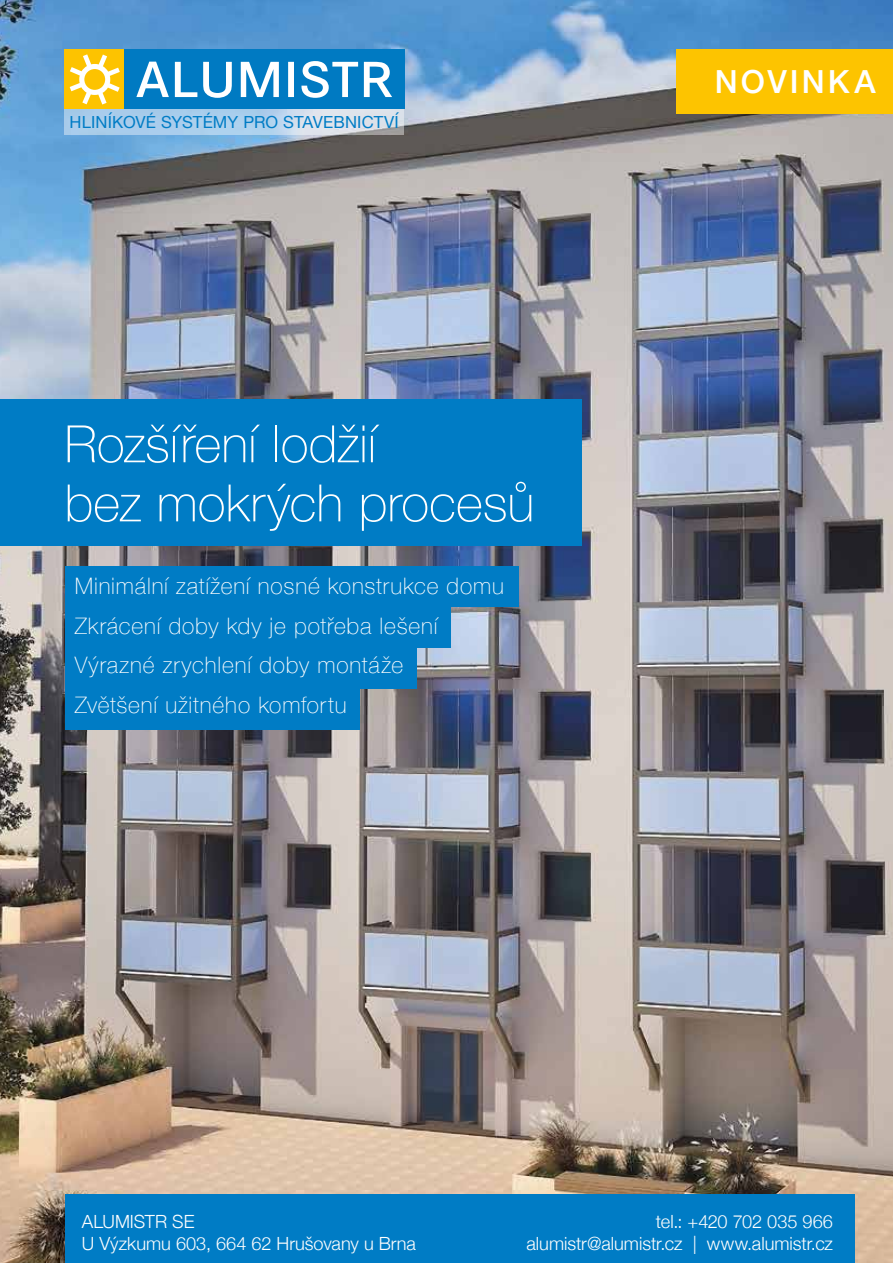
<style>
.page{position:relative;width:893px;height:1263px;background:#fff}
.page>*{position:absolute;margin:0;border:0;box-sizing:border-box;transform-origin:0 0}
.t1{font:100 51.45px/59.1px "Helvetica Neue";color:#fff}
.t2{font:500 31.8px "Helvetica Neue";letter-spacing:.1em;color:#fff}
.t3{font:100 22.65px/39.5px "Helvetica Neue";letter-spacing:.035em;color:#fff}
.t4{font:300 18.15px/21.8px "Helvetica Neue";color:#fff}
.t5{font:16.65px "Helvetica Neue";letter-spacing:.01em;color:#007cc5}
</style>
<div class="page">
<img style="left:0;top:0;width:893px;height:1263px">
<div style="left:65px;top:1194px;width:789px;height:69px;background:#007cc5"></div>
<div style="left:0;top:400px;width:582px;height:146px;background:#007cc5"></div>
<div style="left:65px;top:566px;width:453px;height:40px;background:#007cc5"></div>
<div style="left:65px;top:602px;width:386px;height:45px;background:#007cc5"></div>
<div style="left:65px;top:643px;width:351px;height:45px;background:#007cc5"></div>
<div style="left:65px;top:684px;width:294px;height:45px;background:#007cc5"></div>
<div style="left:677px;top:50px;width:216px;height:64px;background:#fdc400"></div>
<div style="left:124px;top:50px;width:280px;height:59px;background:#007ac2"></div>
<div style="left:64px;top:50px;width:60px;height:59px;background:#fdc300"></div>
<svg style="left:70px;top:54px;width:50px;height:51px"></svg>
<svg style="left:136px;top:61px;width:256px;height:37px"></svg>
<svg style="left:64px;top:109px;width:340px;height:26px;background:#b9d2e8"></svg>
<p class="t5" style="left:70px;top:110px;width:331px">HLINÍKOVÉ SYSTÉMY PRO STAVEBNICTVÍ</p>
<h1 class="t1" style="left:64px;top:412px;width:471px">Rozšíření lodžií<br>bez mokrých procesů</h1>
<p class="t3" style="left:75px;top:566px;width:431px">Minimální zatížení nosné konstrukce domu Zkrácení doby kdy je potřeba lešení Výrazné zrychlení doby montáže<br>Zvětšení užitného komfortu</p>
<h2 class="t2" style="left:715px;top:56px;width:162px">NOVINKA</h2>
<p class="t4" style="left:82px;top:1209px;width:336px">ALUMISTR SE<br>U Výzkumu 603, 664 62 Hrušovany u Brna</p>
<p class="t4" style="left:526px;top:1209px;width:308px;text-align:right">tel.: +420 702 035 966 alumistr@alumistr.cz | www.alumistr.cz</p>
</div>
